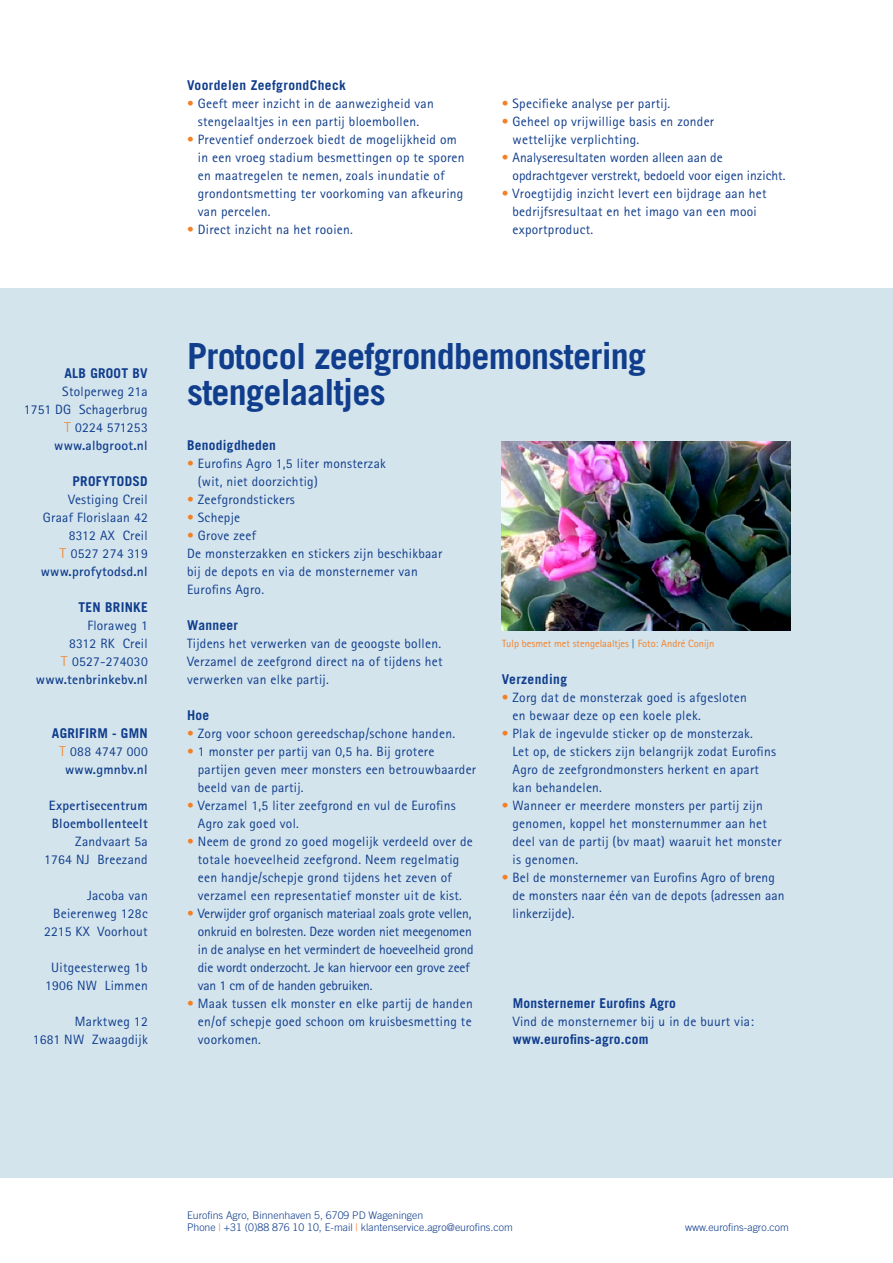
<style>
.page{position:relative;width:893px;height:1263px;background:#fff}
.page>*{position:absolute;margin:0;border:0;box-sizing:border-box;transform-origin:0 0}
.titel{font:700 36px/36px "Trade Gothic";letter-spacing:-.02em;color:#103d8c}
.broodtekst{font:13.5px/18px "Rotis Sans Serif";letter-spacing:.02em;color:#103d8c}
.broodtekst-2{font:13.5px/18px "Rotis Sans Serif";letter-spacing:-.01em;color:#103d8c}
.broodtekst-3{font:700 13.5px "Trade Gothic";letter-spacing:.02em;color:#103d8c}
.broodtekst-4{font:700 13.5px/18px "Rotis Sans Serif";letter-spacing:.02em;color:#103d8c}
.broodtekst-5{font:13.5px/18px "Rotis Sans Serif";color:#103d8c}
.Alinea_Kop{font:700 13.5px "Trade Gothic";letter-spacing:.03em;color:#103d8c}
.adres{font:300 10.5px "Trade Gothic";color:#103d8c}
.t1{font:10.5px "Rotis Sans Serif";color:#f48026}
.s1{color:#f48026}
.s2{font-family:"Trade Gothic";font-weight:300;color:#f48026}
.s3{color:#0072bc}
</style>
<div class="page">
<div style="left:0;top:288px;width:893px;height:890px;background:#d3e4ed"></div>
<img style="left:502px;top:441px;width:289px;height:189px">
<p class="Alinea_Kop" style="left:187px;top:77px;width:160px">Voordelen ZeefgrondCheck</p>
<p class="broodtekst" style="left:187px;top:94px;width:248px;text-align:center"><span class="s1">•</span> Geeft meer inzicht in de aanwezigheid van stengelaaltjes in een partij bloembollen.</p>
<p class="broodtekst" style="left:198px;top:130px;width:268px;text-indent:-11px"><span class="s1">•</span> Preventief onderzoek biedt de mogelijkheid om in een vroeg stadium besmettingen op te sporen en maatregelen te nemen, zoals inundatie of grondontsmetting ter voorkoming van afkeuring van percelen.</p>
<p class="broodtekst" style="left:187px;top:220px;width:167px"><span class="s1">•</span> Direct inzicht na het rooien.</p>
<p class="broodtekst" style="left:502px;top:94px;width:170px"><span class="s1">•</span> Specifieke analyse per partij.</p>
<p class="broodtekst" style="left:513px;top:112px;width:203px;text-indent:-11px"><span class="s1">•</span> Geheel op vrijwillige basis en zonder wettelijke verplichting.</p>
<p class="broodtekst-5" style="left:513px;top:148px;width:274px;text-indent:-11px"><span class="s1">•</span> Analyseresultaten worden alleen aan de opdrachtgever verstrekt, bedoeld voor eigen inzicht.</p>
<p class="broodtekst" style="left:513px;top:184px;width:256px;text-indent:-11px"><span class="s1">•</span> Vroegtijdig inzicht levert een bijdrage aan het bedrijfsresultaat en het imago van een mooi exportproduct.</p>
<p class="broodtekst-3" style="left:64px;top:365px;width:85px">ALB GROOT BV</p>
<p class="broodtekst" style="left:62px;top:382px;width:87px">Stolperweg 21a</p>
<p class="broodtekst" style="left:24px;top:400px;width:125px">1751 DG Schagerbrug</p>
<p class="broodtekst" style="left:64px;top:418px;width:85px"><span class="s2">T</span> 0224 571253</p>
<p class="broodtekst-4" style="left:54px;top:436px;width:95px">www.albgroot.nl</p>
<p class="broodtekst-3" style="left:73px;top:473px;width:77px">PROFYTODSD</p>
<p class="broodtekst" style="left:68px;top:490px;width:81px">Vestiging Creil</p>
<p class="broodtekst" style="left:43px;top:508px;width:106px">Graaf Florislaan 42</p>
<p class="broodtekst" style="left:69px;top:526px;width:81px">8312 AX Creil</p>
<p class="broodtekst" style="left:59px;top:544px;width:90px"><span class="s2">T</span> 0527 274 319</p>
<p class="broodtekst-4" style="left:41px;top:562px;width:109px">www.profytodsd.nl</p>
<p class="broodtekst-3" style="left:79px;top:599px;width:71px">TEN BRINKE</p>
<p class="broodtekst" style="left:87px;top:616px;width:62px">Floraweg 1</p>
<p class="broodtekst" style="left:69px;top:634px;width:80px">8312 RK Creil</p>
<p class="broodtekst" style="left:61px;top:652px;width:89px"><span class="s2">T</span> 0527-274030</p>
<p class="broodtekst-4" style="left:36px;top:670px;width:113px">www.tenbrinkebv.nl</p>
<p class="broodtekst-3" style="left:52px;top:725px;width:97px">AGRIFIRM - GMN</p>
<p class="broodtekst" style="left:59px;top:742px;width:91px"><span class="s2">T</span> 088 4747 000</p>
<p class="broodtekst-4" style="left:65px;top:760px;width:84px">www.gmnbv.nl</p>
<p class="broodtekst-4" style="left:49px;top:796px;width:100px">Expertisecentrum<br>Bloembollenteelt</p>
<p class="broodtekst" style="left:75px;top:832px;width:74px">Zandvaart 5a</p>
<p class="broodtekst" style="left:44px;top:850px;width:105px">1764 NJ Breezand</p>
<p class="broodtekst" style="left:53px;top:886px;width:96px;text-align:right">Jacoba van<br>Beierenweg 128c</p>
<p class="broodtekst" style="left:44px;top:922px;width:105px">2215 KX Voorhout</p>
<p class="broodtekst" style="left:51px;top:958px;width:98px">Uitgeesterweg 1b</p>
<p class="broodtekst" style="left:45px;top:976px;width:104px">1906 NW Limmen</p>
<p class="broodtekst" style="left:75px;top:1012px;width:74px">Marktweg 12</p>
<p class="broodtekst" style="left:33px;top:1030px;width:116px">1681 NW Zwaagdijk</p>
<p class="titel" style="left:187px;top:338px;width:461px">Protocol zeefgrondbemonstering stengelaaltjes</p>
<p class="broodtekst-3" style="left:187px;top:437px;width:90px">Benodigdheden</p>
<p class="broodtekst" style="left:198px;top:454px;width:190px;text-indent:-11px"><span class="s1">•</span> Eurofins Agro 1,5 liter monsterzak (wit, niet doorzichtig)</p>
<p class="broodtekst" style="left:187px;top:490px;width:109px"><span class="s1">•</span> Zeefgrondstickers</p>
<p class="broodtekst" style="left:187px;top:508px;width:55px"><span class="s1">•</span> Schepje</p>
<p class="broodtekst" style="left:187px;top:526px;width:70px"><span class="s1">•</span> Grove zeef</p>
<p class="broodtekst" style="left:187px;top:544px;width:257px">De monsterzakken en stickers zijn beschikbaar bij de depots en via de monsternemer van<br>Eurofins Agro.</p>
<p class="broodtekst-3" style="left:187px;top:617px;width:52px">Wanneer</p>
<p class="broodtekst" style="left:187px;top:634px;width:257px;text-align:justify">Tijdens het verwerken van de geoogste bollen.<br>Verzamel de zeefgrond direct na of tijdens het verwerken van elke partij.</p>
<p class="broodtekst-3" style="left:187px;top:707px;width:24px">Hoe</p>
<p class="broodtekst" style="left:187px;top:724px;width:270px"><span class="s1">•</span> Zorg voor schoon gereedschap/schone handen.</p>
<p class="broodtekst" style="left:198px;top:742px;width:280px;text-indent:-11px"><span class="s1">•</span> 1 monster per partij van 0,5 ha. Bij grotere partijen geven meer monsters een betrouwbaarder beeld van de partij.</p>
<p class="broodtekst" style="left:198px;top:796px;width:259px;text-indent:-11px"><span class="s1">•</span> Verzamel 1,5 liter zeefgrond en vul de Eurofins<br>Agro zak goed vol.</p>
<p class="broodtekst" style="left:198px;top:832px;width:277px;text-indent:-11px"><span class="s1">•</span> Neem de grond zo goed mogelijk verdeeld over de totale hoeveelheid zeefgrond. Neem regelmatig een handje/schepje grond tijdens het zeven of verzamel een representatief monster uit de kist.</p>
<p class="broodtekst-2" style="left:198px;top:904px;width:277px;text-indent:-11px"><span class="s1">•</span> Verwijder grof organisch materiaal zoals grote vellen, onkruid en bolresten. Deze worden niet meegenomen in de analyse en het vermindert de hoeveelheid grond die wordt onderzocht. Je kan hiervoor een grove zeef van 1 cm of de handen gebruiken.</p>
<p class="broodtekst" style="left:198px;top:994px;width:276px;text-align:justify;text-indent:-11px"><span class="s1">•</span> Maak tussen elk monster en elke partij de handen en/of schepje goed schoon om kruisbesmetting te voorkomen.</p>
<p class="t1" style="left:502px;top:637px;width:214px">Tulp besmet met stengelaaltjes <span class="s3">|</span> Foto: André Conijn</p>
<p class="Alinea_Kop" style="left:502px;top:671px;width:67px">Verzending</p>
<p class="broodtekst" style="left:513px;top:688px;width:236px;text-indent:-11px"><span class="s1">•</span> Zorg dat de monsterzak goed is afgesloten en bewaar deze op een koele plek.</p>
<p class="broodtekst" style="left:513px;top:724px;width:265px;text-indent:-11px"><span class="s1">•</span> Plak de ingevulde sticker op de monsterzak.<br>Let op, de stickers zijn belangrijk zodat Eurofins Agro de zeefgrondmonsters herkent en apart kan behandelen.</p>
<p class="broodtekst" style="left:513px;top:796px;width:271px;text-indent:-11px"><span class="s1">•</span> Wanneer er meerdere monsters per partij zijn genomen, koppel het monsternummer aan het deel van de partij (bv maat) waaruit het monster is genomen.</p>
<p class="broodtekst" style="left:513px;top:868px;width:273px;text-indent:-11px"><span class="s1">•</span> Bel de monsternemer van Eurofins Agro of breng de monsters naar één van de depots (adressen aan linkerzijde).</p>
<p class="broodtekst-3" style="left:513px;top:995px;width:165px">Monsternemer Eurofins Agro</p>
<p class="broodtekst" style="left:513px;top:1012px;width:243px">Vind de monsternemer bij u in de buurt via:</p>
<p class="broodtekst-3" style="left:513px;top:1031px;width:137px">www.eurofins-agro.com</p>
<p class="adres" style="left:187px;top:1208px;width:238px">Eurofins Agro, Binnenhaven 5, 6709 PD Wageningen</p>
<p class="adres" style="left:187px;top:1221px;width:327px">Phone <span class="s1">|</span> +31 (0)88 876 10 10, E-mail <span class="s1">|</span> klantenservice.agro@eurofins.com</p>
<p class="adres" style="left:685px;top:1221px;width:105px">www.eurofins-agro.com</p>
</div>
